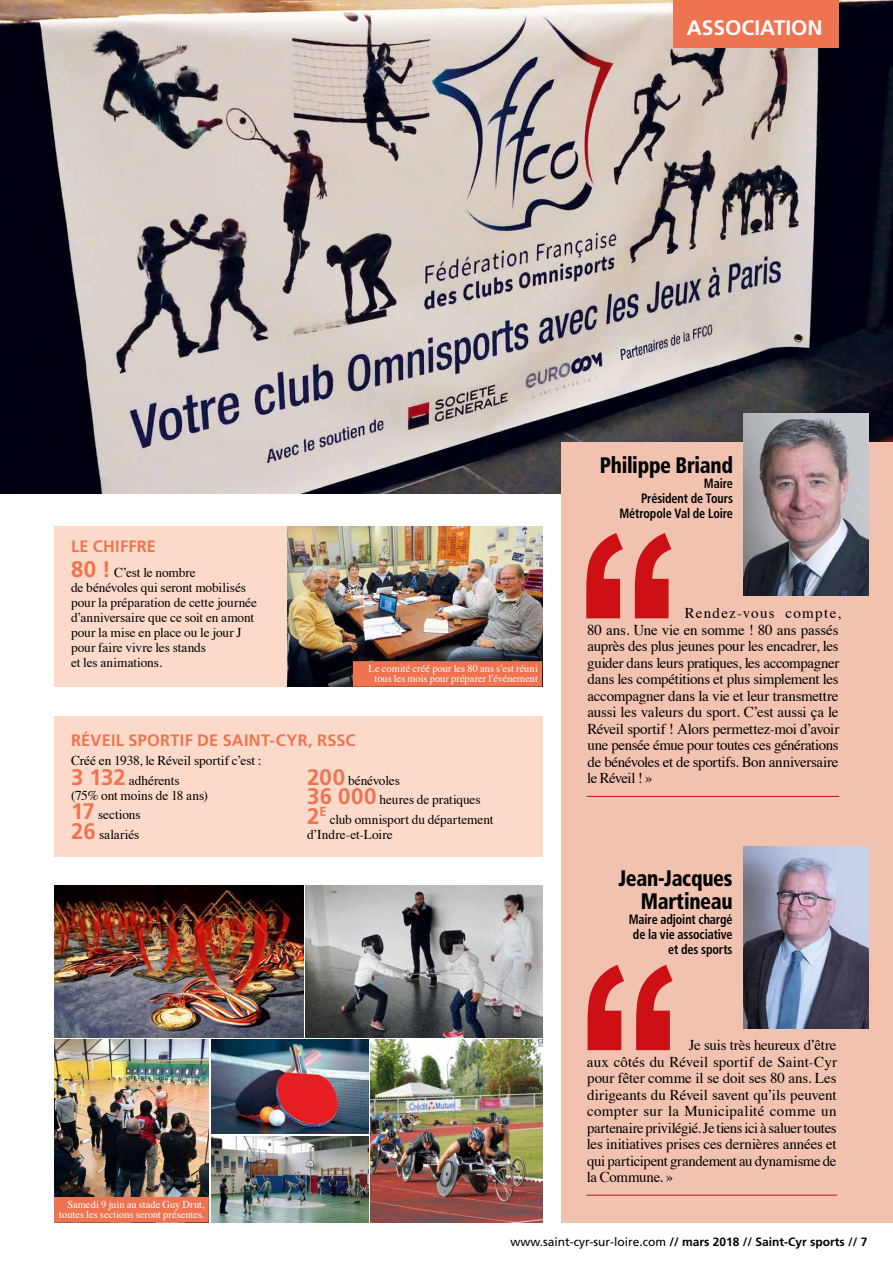
<style>
.page{position:relative;width:893px;height:1276px;background:#fff}
.page>*{position:absolute;margin:0;border:0;box-sizing:border-box;transform-origin:0 0}
.t1{font:900 condensed 22.5px/22.8px "Frutiger";letter-spacing:-.015em;color:#000;text-align:right;scale:.9 1}
.t2{font:700 22.5px "Frutiger";color:#ee7451}
.t3{font:700 21px "Frutiger";color:#fff}
.t4{font:700 16.5px "Frutiger";letter-spacing:.015em;color:#ee7451}
.t5{font:15px/16.5px "Times";letter-spacing:-.02em;color:#000;text-align:justify}
.t6{font:13.5px/15px "Times";letter-spacing:-.01em;color:#000}
.t7{font:700 condensed 13.5px/15px "Frutiger";letter-spacing:-.01em;color:#000;text-align:right;scale:.9 1}
.t8{font:700 12px "Frutiger";color:#000}
.t9{font:10.5px/10.5px "Times";letter-spacing:.005em;color:#fff;text-align:center}
.s1{font-family:"Frutiger";font-weight:700;font-size:22.5px;color:#ee7451}
.s2{font-weight:400}
</style>
<div class="page">
<img style="left:0;top:0;width:893px;height:493px">
<img style="left:54px;top:885px;width:250px;height:153px">
<img style="left:211px;top:1136px;width:157px;height:86px">
<img style="left:371px;top:1040px;width:171px;height:182px">
<img style="left:306px;top:885px;width:236px;height:153px">
<img style="left:54px;top:1040px;width:155px;height:157px">
<img style="left:211px;top:1040px;width:157px;height:94px">
<div style="left:561px;top:442px;width:332px;height:780px;background:#f0c2af"></div>
<img style="left:744px;top:846px;width:125px;height:182px">
<svg style="left:588px;top:964px;width:85px;height:86px"></svg>
<hr style="left:586px;top:1195px;width:251px;height:1px;background:#cd1013">
<svg style="left:586px;top:533px;width:85px;height:85px"></svg>
<hr style="left:587px;top:796px;width:252px;height:1px;background:#cd1013">
<img style="left:744px;top:414px;width:125px;height:181px">
<img style="left:286px;top:526px;width:256px;height:161px">
<div style="left:54px;top:526px;width:232px;height:161px;background:#fcdaca"></div>
<div style="left:353px;top:661px;width:189px;height:25px;background:#ee7451"></div>
<div style="left:54px;top:716px;width:488px;height:141px;background:#fcdaca"></div>
<div style="left:54px;top:1197px;width:155px;height:25px;background:#ee7451"></div>
<div style="left:673px;top:0;width:166px;height:47px;background:#ee7451"></div>
<h2 class="t3" style="left:687px;top:15px;width:138px">ASSOCIATION</h2>
<p class="t4" style="left:71px;top:536px;width:87px">LE CHIFFRE</p>
<p class="t6" style="left:71px;top:564px;width:188px"><span class="s1">80 !</span> C’est le nombre<br>de bénévoles qui seront mobilisés pour la préparation de cette journée d’anniversaire que ce soit en amont pour la mise en place ou le jour J pour faire vivre les stands<br>et les animations.</p>
<p class="t9" style="left:369px;top:662px;width:171px">Le comité créé pour les 80 ans s’est réuni tous les mois pour préparer l’événement</p>
<p class="t4" style="left:71px;top:730px;width:286px">RÉVEIL SPORTIF DE SAINT-CYR, RSSC</p>
<p class="t6" style="left:71px;top:750px;width:192px;line-height:19.5px">Créé en 1938, le Réveil sportif c’est :<br><span class="s1">3 132</span> adhérents</p>
<p class="t6" style="left:71px;top:784px;width:138px;line-height:19.5px">(75% ont moins de 18 ans)<br><span class="s1">17</span> sections<br><span class="s1">26</span> salariés</p>
<p class="t6" style="left:307px;top:769px;width:175px;line-height:19.5px"><span class="s1">200</span> bénévoles<br><span class="s1">36 000</span> heures de pratiques</p>
<h1 class="t2" style="left:307px;top:803px;width:21px">2<sup>E</sup></h1>
<p class="t6" style="left:307px;top:810px;width:188px;text-indent:23px">club omnisport du département d’Indre-et-Loire</p>
<p class="t9" style="left:59px;top:1198px;width:147px;text-align:right">Samedi 9 juin au stade Guy Drut, toutes les sections seront présentes.</p>
<h1 class="t1" style="left:600px;top:453px;width:149px">Philippe Briand</h1>
<p class="t7" style="left:619px;top:475px;width:128px">Maire<br>Président de Tours<br>Métropole Val de Loire</p>
<p class="t5" style="left:587px;top:604px;width:255px;text-align:left;text-indent:98px">Rendez-vous compte, 80 ans. Une vie en somme ! 80 ans passés auprès des plus jeunes pour les encadrer, les guider dans leurs pratiques, les accompagner dans les compétitions et plus simplement les accompagner dans la vie et leur transmettre aussi les valeurs du sport. C’est aussi ça le Réveil sportif ! Alors permettez-moi d’avoir une pensée émue pour toutes ces générations de bénévoles et de sportifs. Bon anniversaire le Réveil ! »</p>
<h1 class="t1" style="left:618px;top:866px;width:128px">Jean-Jacques<br>Martineau</h1>
<p class="t7" style="left:629px;top:911px;width:117px">Maire adjoint chargé de la vie associative et des sports</p>
<p class="t5" style="left:587px;top:1035px;width:252px;text-indent:102px">Je suis très heureux d’être aux côtés du Réveil sportif de Saint-Cyr pour fêter comme il se doit ses 80 ans. Les dirigeants du Réveil savent qu’ils peuvent compter sur la Municipalité comme un partenaire privilégié. Je tiens ici à saluer toutes les initiatives prises ces dernières années et qui participent grandement au dynamisme de la Commune. »</p>
<p class="t8" style="left:510px;top:1234px;width:358px"><span class="s2">www.saint-cyr-sur-loire.com</span> // mars 2018 // Saint-Cyr sports // 7</p>
</div>
